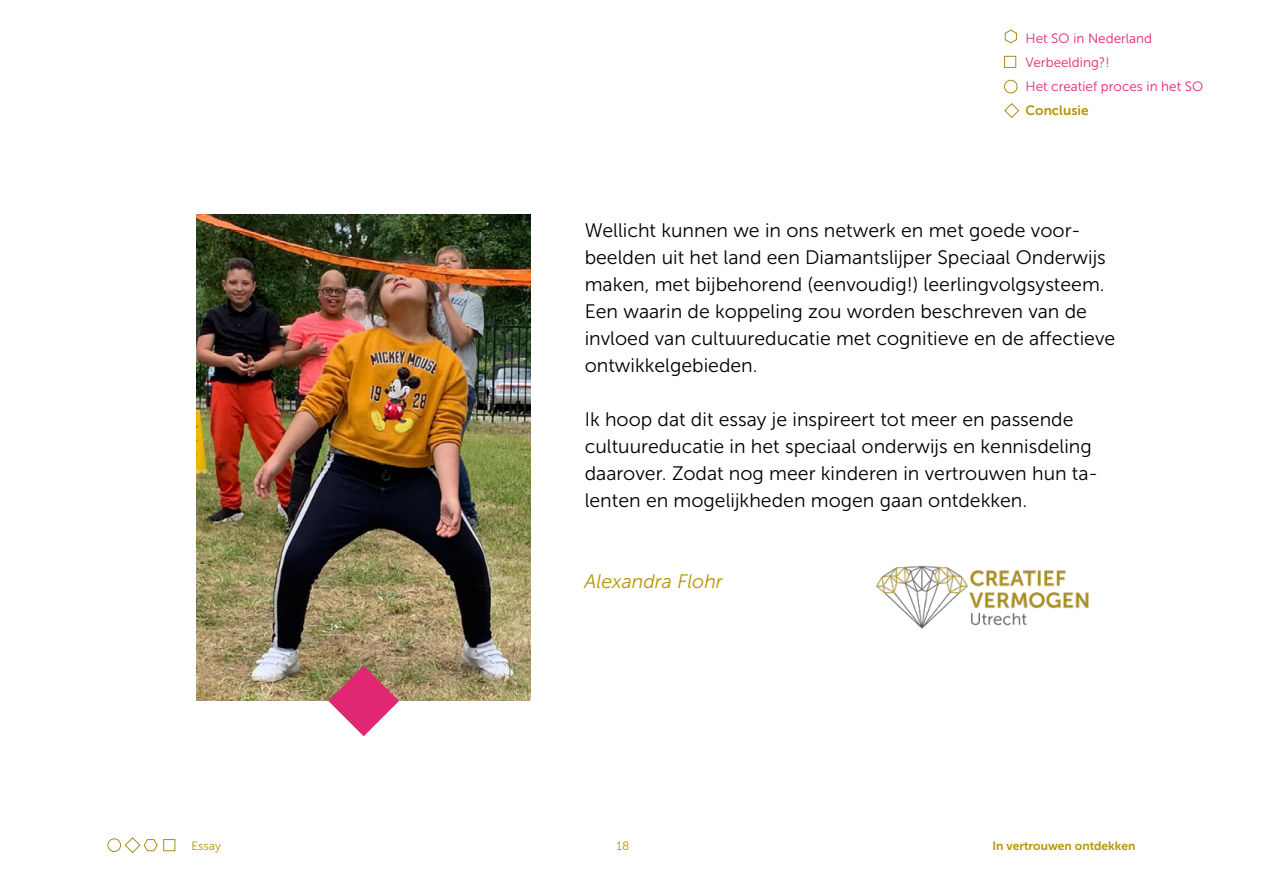
<style>
.page{position:relative;width:1263px;height:893px;background:#fff}
.page>*{position:absolute;margin:0;border:0;box-sizing:border-box;transform-origin:0 0}
.t1{font:19.5px/27px "Museo Sans 300";color:#000}
.t2{font:italic 19.5px "Museo Sans 300";color:#b69500}
.t3{font:13.5px/24px "Museo Sans 300";color:#e02771}
.t4{font:13.5px "Museo Sans 700";color:#b69500}
.t5{font:12px "Museo Sans 700";color:#b69500}
.t6{font:12px "Museo Sans 300";color:#b69500}
</style>
<div class="page">
<div style="left:108px;top:838px;width:13px;height:14px;border:1px solid #a88c20;border-radius:50%"></div>
<svg style="left:124px;top:837px;width:51px;height:16px"></svg>
<img style="left:197px;top:215px;width:334px;height:486px">
<img style="left:876px;top:565px;width:213px;height:64px">
<svg style="left:1004px;top:103px;width:15px;height:15px"></svg>
<svg style="left:1004px;top:29px;width:13px;height:39px"></svg>
<div style="left:1004px;top:80px;width:13px;height:13px;border:1px solid #a88c20;border-radius:50%"></div>
<svg style="left:328px;top:666px;width:71px;height:70px"></svg>
<p class="t3" style="left:1025px;top:26px;width:179px">Het SO in Nederland<br>Verbeelding?!<br>Het creatief proces in het SO</p>
<p class="t4" style="left:1025px;top:103px;width:64px">Conclusie</p>
<p class="t1" style="left:585px;top:217px;width:532px">Wellicht kunnen we in ons netwerk en met goede voor&shy;beelden uit het land een Diamantslijper Speciaal Onderwijs maken, met bijbehorend (eenvoudig!) leerlingvolgsysteem.<br>Een waarin de koppeling zou worden beschreven van de invloed van cultuureducatie met cognitieve en de affectieve ontwikkelgebieden.</p>
<p class="t1" style="left:585px;top:406px;width:515px">Ik hoop dat dit essay je inspireert tot meer en passende cultuureducatie in het speciaal onderwijs en kennisdeling daarover. Zodat nog meer kinderen in vertrouwen hun ta&shy;lenten en mogelijkheden mogen gaan ontdekken.</p>
<p class="t2" style="left:585px;top:571px;width:140px">Alexandra Flohr</p>
<p class="t6" style="left:191px;top:839px;width:31px">Essay</p>
<p class="t6" style="left:617px;top:839px;width:14px">18</p>
<p class="t5" style="left:992px;top:839px;width:144px">In vertrouwen ontdekken</p>
</div>
